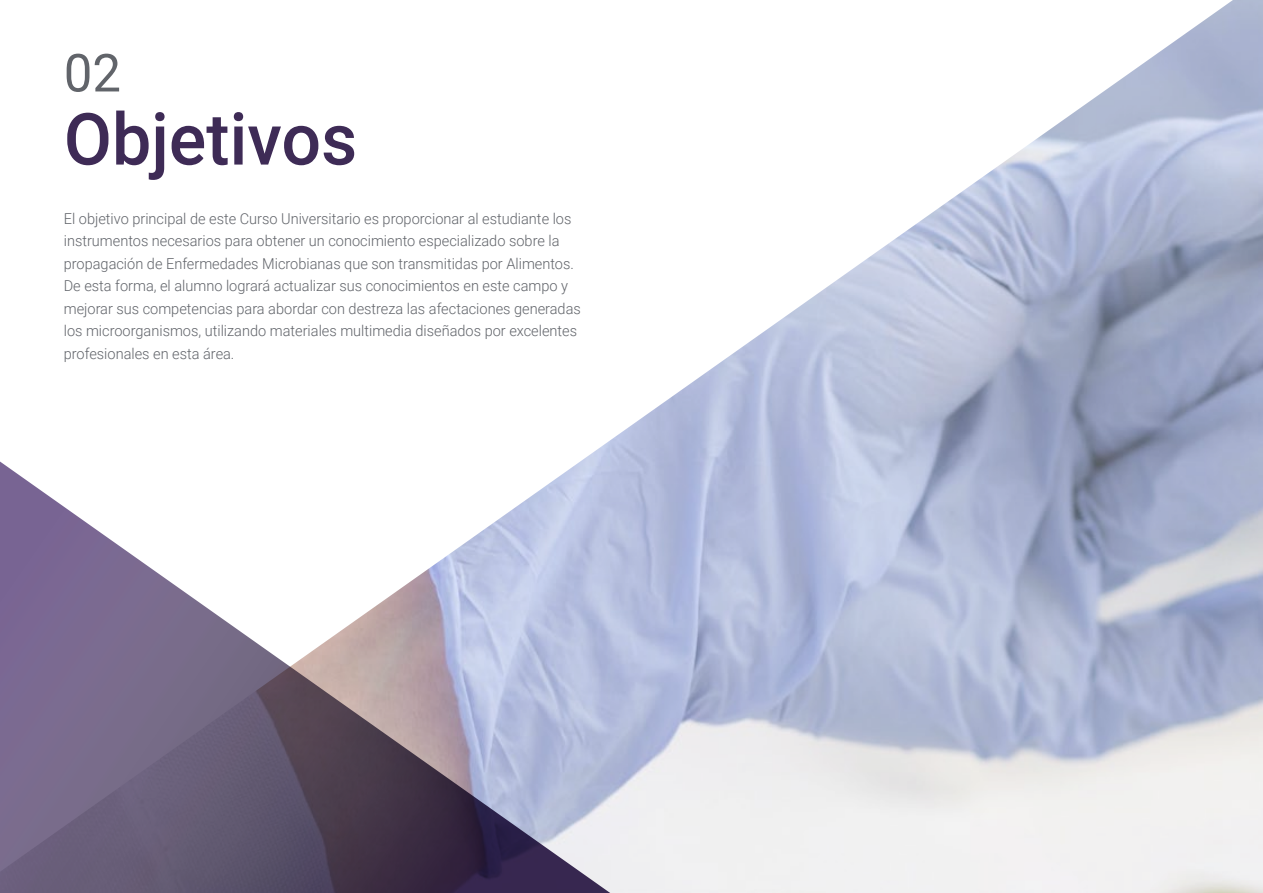
<style>
.page{position:relative;width:1263px;height:893px;background:#fff}
.page>*{position:absolute;margin:0;border:0;box-sizing:border-box;transform-origin:0 0}
.t1{font:500 72px "Roboto";color:#3e2b56}
.t2{font:52.5px "Roboto";color:#61646a}
.t3{font:300 15px/22.5px "Roboto";color:#61646a}
</style>
<div class="page">
<img style="left:602px;top:0;width:661px;height:893px">
<svg style="left:0;top:446px;width:640px;height:447px"></svg>
<h2 class="t2" style="left:64px;top:36px;width:59px">02</h2>
<h1 class="t1" style="left:64px;top:89px;width:295px">Objetivos</h1>
<p class="t3" style="left:64px;top:207px;width:519px">El objetivo principal de este Curso Universitario es proporcionar al estudiante los instrumentos necesarios para obtener un conocimiento especializado sobre la propagación de Enfermedades Microbianas que son transmitidas por Alimentos.<br>De esta forma, el alumno logrará actualizar sus conocimientos en este campo y mejorar sus competencias para abordar con destreza las afectaciones generadas los microorganismos, utilizando materiales multimedia diseñados por excelentes profesionales en esta área.</p>
</div>
